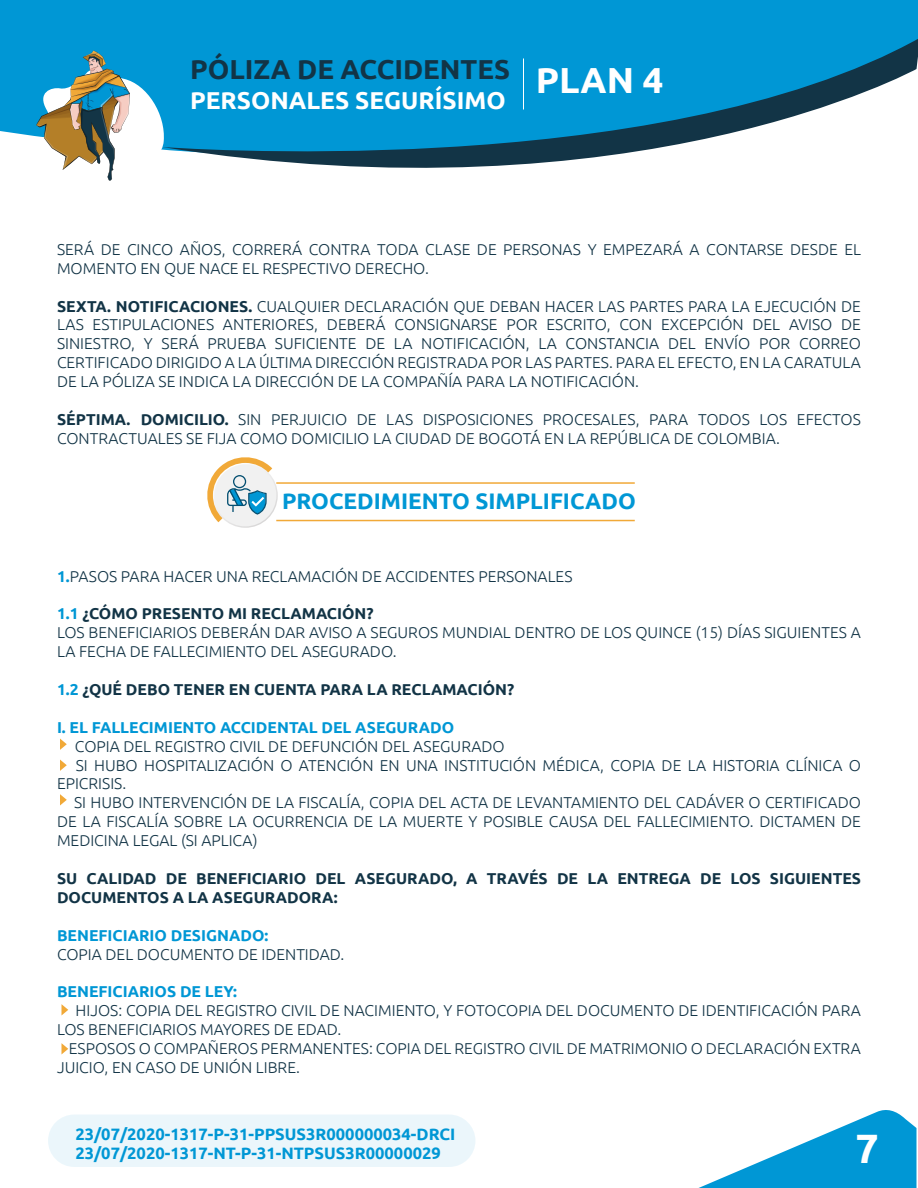
<style>
.page{position:relative;width:918px;height:1188px;background:#fff}
.page>*{position:absolute;margin:0;border:0;box-sizing:border-box;transform-origin:0 0}
.t1{font:700 40.95px "Ubuntu";color:#fff}
.t2{font:700 27.45px "Ubuntu";color:#123446}
.t3{font:700 24.45px "Ubuntu";color:#fff}
.t4{font:700 22.5px "Ubuntu";color:#0097d5}
.t5{font:700 16.5px/19.8px "Ubuntu";color:#0097d5}
.t6{font:300 15.75px/18.9px "Ubuntu";color:#123446}
.t7{font:700 15.75px/18.9px "Ubuntu";color:#123446}
.t8{font:700 15.75px "Ubuntu";color:#0097d5}
.s1{font-weight:700}
.s2{font-weight:700;color:#0097d5}
.s3{color:#0097d5}
</style>
<div class="page">
<svg style="left:698px;top:1110px;width:218px;height:78px"></svg>
<svg style="left:60px;top:760px;width:7px;height:11px"></svg>
<svg style="left:60px;top:739px;width:7px;height:11px"></svg>
<svg style="left:60px;top:794px;width:7px;height:12px"></svg>
<svg style="left:62px;top:1043px;width:6px;height:11px"></svg>
<svg style="left:62px;top:1004px;width:6px;height:11px"></svg>
<div style="left:0;top:0;width:918px;height:137px;background:#0097d5"></div>
<svg style="left:36px;top:50px;width:126px;height:131px"></svg>
<svg style="left:162px;top:38px;width:756px;height:130px;fill:#0097d5"></svg>
<svg style="left:207px;top:457px;width:71px;height:71px"></svg>
<hr style="left:276px;top:482px;width:359px;height:2px;background:#f1a938">
<hr style="left:276px;top:520px;width:359px;height:1px;background:#f1a938">
<div style="left:48px;top:1114px;width:428px;height:53px;background:#ebf6fb;border-radius:26px"></div>
<h2 class="t2" style="left:190px;top:53px;width:321px">PÓLIZA DE ACCIDENTES</h2>
<h3 class="t3" style="left:190px;top:85px;width:475px">PERSONALES SEGURÍSIMO <sup>PLAN</sup> <sup>4</sup></h3>
<p class="t6" style="left:57px;top:239px;width:806px">SERÁ DE CINCO AÑOS, CORRERÁ CONTRA TODA CLASE DE PERSONAS Y EMPEZARÁ A CONTARSE DESDE EL<br>MOMENTO EN QUE NACE EL RESPECTIVO DERECHO.</p>
<p class="t6" style="left:57px;top:296px;width:806px;text-align:justify"><span class="s1">SEXTA. NOTIFICACIONES.</span> CUALQUIER DECLARACIÓN QUE DEBAN HACER LAS PARTES PARA LA EJECUCIÓN DE LAS ESTIPULACIONES ANTERIORES, DEBERÁ CONSIGNARSE POR ESCRITO, CON EXCEPCIÓN DEL AVISO DE SINIESTRO, Y SERÁ PRUEBA SUFICIENTE DE LA NOTIFICACIÓN, LA CONSTANCIA DEL ENVÍO POR CORREO CERTIFICADO DIRIGIDO A LA ÚLTIMA DIRECCIÓN REGISTRADA POR LAS PARTES. PARA EL EFECTO, EN LA CARATULA DE LA PÓLIZA SE INDICA LA DIRECCIÓN DE LA COMPAÑÍA PARA LA NOTIFICACIÓN.</p>
<p class="t6" style="left:57px;top:409px;width:805px"><span class="s1">SÉPTIMA. DOMICILIO.</span> SIN PERJUICIO DE LAS DISPOSICIONES PROCESALES, PARA TODOS LOS EFECTOS<br>CONTRACTUALES SE FIJA COMO DOMICILIO LA CIUDAD DE BOGOTÁ EN LA REPÚBLICA DE COLOMBIA.</p>
<h3 class="t4" style="left:282px;top:487px;width:355px">PROCEDIMIENTO SIMPLIFICADO</h3>
<p class="t6" style="left:57px;top:566px;width:517px"><span class="s2">1.</span>PASOS PARA HACER UNA RECLAMACIÓN DE ACCIDENTES PERSONALES</p>
<p class="t6" style="left:57px;top:604px;width:805px"><span class="s2">1.1</span> <span class="s1">¿CÓMO PRESENTO MI RECLAMACIÓN?<br></span>LOS BENEFICIARIOS DEBERÁN DAR AVISO A SEGUROS MUNDIAL DENTRO DE LOS QUINCE (15) DÍAS SIGUIENTES A<br>LA FECHA DE FALLECIMIENTO DEL ASEGURADO.</p>
<p class="t7" style="left:57px;top:680px;width:459px"><span class="s3">1.2</span> ¿QUÉ DEBO TENER EN CUENTA PARA LA RECLAMACIÓN?</p>
<p class="t8" style="left:57px;top:718px;width:399px">I. EL FALLECIMIENTO ACCIDENTAL DEL ASEGURADO</p>
<p class="t6" style="left:75px;top:736px;width:431px">COPIA DEL REGISTRO CIVIL DE DEFUNCIÓN DEL ASEGURADO</p>
<p class="t6" style="left:76px;top:755px;width:787px">SI HUBO HOSPITALIZACIÓN O ATENCIÓN EN UNA INSTITUCIÓN MÉDICA, COPIA DE LA HISTORIA CLÍNICA O</p>
<p class="t6" style="left:57px;top:774px;width:71px">EPICRISIS.</p>
<p class="t6" style="left:74px;top:793px;width:788px">SI HUBO INTERVENCIÓN DE LA FISCALÍA, COPIA DEL ACTA DE LEVANTAMIENTO DEL CADÁVER O CERTIFICADO</p>
<p class="t6" style="left:57px;top:812px;width:806px">DE LA FISCALÍA SOBRE LA OCURRENCIA DE LA MUERTE Y POSIBLE CAUSA DEL FALLECIMIENTO. DICTAMEN DE</p>
<p class="t6" style="left:57px;top:831px;width:202px">MEDICINA LEGAL (SI APLICA)</p>
<p class="t7" style="left:57px;top:869px;width:806px">SU CALIDAD DE BENEFICIARIO DEL ASEGURADO, A TRAVÉS DE LA ENTREGA DE LOS SIGUIENTES<br>DOCUMENTOS A LA ASEGURADORA:</p>
<p class="t8" style="left:57px;top:925px;width:213px">BENEFICIARIO DESIGNADO:</p>
<p class="t6" style="left:57px;top:944px;width:289px">COPIA DEL DOCUMENTO DE IDENTIDAD.</p>
<p class="t8" style="left:57px;top:982px;width:182px">BENEFICIARIOS DE LEY:</p>
<p class="t6" style="left:57px;top:1001px;width:805px;text-indent:19px">HIJOS: COPIA DEL REGISTRO CIVIL DE NACIMIENTO, Y FOTOCOPIA DEL DOCUMENTO DE IDENTIFICACIÓN PARA<br>LOS BENEFICIARIOS MAYORES DE EDAD.</p>
<p class="t6" style="left:57px;top:1039px;width:805px;text-indent:12px">ESPOSOS O COMPAÑEROS PERMANENTES: COPIA DEL REGISTRO CIVIL DE MATRIMONIO O DECLARACIÓN EXTRA<br>JUICIO, EN CASO DE UNIÓN LIBRE.</p>
<p class="t5" style="left:75px;top:1123px;width:381px">23/07/2020-1317-P-31-PPSUS3R000000034-DRCI<br>23/07/2020-1317-NT-P-31-NTPSUS3R00000029</p>
<h1 class="t1" style="left:855px;top:1124px;width:25px">7</h1>
</div>
